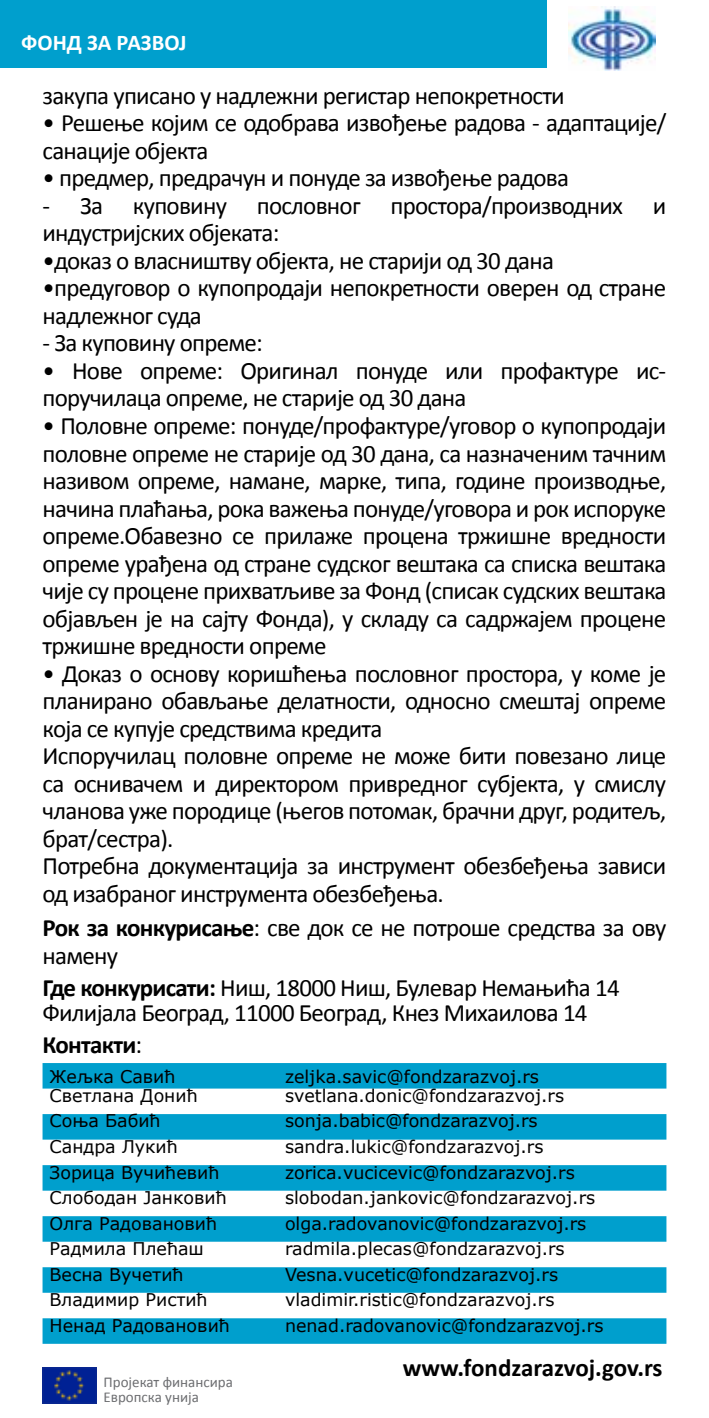
<style>
.page{position:relative;width:709px;height:1418px;background:#fff}
.page>*{position:absolute;margin:0;border:0;box-sizing:border-box;transform-origin:0 0}
.t1{font:25px/27.5px "Calibri";letter-spacing:-.03em;color:#000}
.t2{font:700 25px "Calibri";letter-spacing:-.01em;color:#000}
.t3{font:700 25px "Calibri";letter-spacing:-.03em;color:#000}
.t4{font:700 22.5px "Calibri";color:#fff}
.t5{font:17.5px "Verdana";color:#000}
.t6{font:15px/15px "Calibri";color:#6d6e71}
.s1{font-weight:700}
.s2{font-weight:400}
</style>
<div class="page">
<div style="left:0;top:0;width:546px;height:67px;background:#009fcd"></div>
<img style="left:43px;top:1367px;width:54px;height:36px">
<img style="left:569px;top:6px;width:86px;height:65px">
<svg style="left:43px;top:1063px;width:623px;height:280px;fill:#009fcd"></svg>
<p class="t4" style="left:21px;top:28px;width:167px">ФОНД ЗА РАЗВОЈ</p>
<p class="t1" style="left:43px;top:81px;width:524px">закупа уписано у надлежни регистар непокретности</p>
<p class="t1" style="left:43px;top:108px;width:625px">• Решење којим се одобрава извођење радова - адаптације/ санације објекта</p>
<p class="t1" style="left:43px;top:163px;width:528px">• предмер, предрачун и понуде за извођење радова</p>
<p class="t1" style="left:43px;top:191px;width:625px">- За куповину пословног простора/производних и индустријских објеката:</p>
<p class="t1" style="left:43px;top:246px;width:513px">•доказ о власништву објекта, не старији од 30 дана</p>
<p class="t1" style="left:43px;top:273px;width:625px">•предуговор о купопродаји непокретности оверен од стране надлежног суда</p>
<p class="t1" style="left:43px;top:328px;width:222px">- За куповину опреме:</p>
<p class="t1" style="left:43px;top:356px;width:625px">• Нове опреме: Оригинал понуде или профактуре ис&shy;поручилаца опреме, не старије од 30 дана</p>
<p class="t1" style="left:43px;top:411px;width:625px;text-align:justify">• Половне опреме: понуде/профактуре/уговор о купопродаји половне опреме не старије од 30 дана, са назначеним тачним називом опреме, намане, марке, типа, године производње, начина плаћања, рока важења понуде/уговора и рок испоруке опреме.Обавезно се прилаже процена тржишне вредности опреме урађена од стране судског вештака са списка вештака чије су процене прихватљиве за Фонд (списак судских вештака објављен је на сајту Фонда), у складу са садржајем процене тржишне вредности опреме</p>
<p class="t1" style="left:43px;top:658px;width:625px">• Доказ о основу коришћења пословног простора, у коме је планирано обављање делатности, односно смештај опреме која се купује средствима кредита<br>Испоручилац половне опреме не може бити повезано лице са оснивачем и директором привредног субјекта, у смислу чланова уже породице (његов потомак, брачни друг, родитељ, брат/сестра).<br>Потребна документација за инструмент обезбеђења зависи од изабраног инструмента обезбеђења.</p>
<p class="t1" style="left:43px;top:913px;width:625px"><span class="s1">Рок за конкурисање</span>: све док се не потроше средства за ову намену</p>
<p class="t1" style="left:43px;top:973px;width:578px;line-height:25px"><span class="s1">Где конкурисати:</span> Ниш, 18000 Ниш, Булевар Немањића 14<br>Филијала Београд, 11000 Београд, Кнез Михаилова 14</p>
<p class="t3" style="left:43px;top:1029px;width:101px">Контакти<span class="s2">:</span></p>
<p class="t5" style="left:50px;top:1064px;width:127px">Жељка Савић</p>
<p class="t5" style="left:285px;top:1064px;width:255px">zeljka.savic@fondzarazvoj.rs</p>
<p class="t5" style="left:50px;top:1084px;width:150px">Светлана Донић</p>
<p class="t5" style="left:285px;top:1084px;width:281px">svetlana.donic@fondzarazvoj.rs</p>
<p class="t5" style="left:50px;top:1109px;width:113px">Соња Бабић</p>
<p class="t5" style="left:285px;top:1109px;width:254px">sonja.babic@fondzarazvoj.rs</p>
<p class="t5" style="left:50px;top:1135px;width:130px">Сандра Лукић</p>
<p class="t5" style="left:285px;top:1135px;width:260px">sandra.lukic@fondzarazvoj.rs</p>
<p class="t5" style="left:50px;top:1160px;width:171px">Зорица Вучићевић</p>
<p class="t5" style="left:285px;top:1160px;width:291px">zorica.vucicevic@fondzarazvoj.rs</p>
<p class="t5" style="left:50px;top:1186px;width:179px">Слободан Јанковић</p>
<p class="t5" style="left:285px;top:1186px;width:312px">slobodan.jankovic@fondzarazvoj.rs</p>
<p class="t5" style="left:50px;top:1212px;width:169px">Олга Радовановић</p>
<p class="t5" style="left:285px;top:1212px;width:303px">olga.radovanovic@fondzarazvoj.rs</p>
<p class="t5" style="left:50px;top:1237px;width:156px">Радмила Плећаш</p>
<p class="t5" style="left:285px;top:1237px;width:281px">radmila.plecas@fondzarazvoj.rs</p>
<p class="t5" style="left:50px;top:1263px;width:135px">Весна Вучетић</p>
<p class="t5" style="left:285px;top:1263px;width:275px">Vesna.vucetic@fondzarazvoj.rs</p>
<p class="t5" style="left:50px;top:1288px;width:159px">Владимир Ристић</p>
<p class="t5" style="left:285px;top:1288px;width:271px">vladimir.ristic@fondzarazvoj.rs</p>
<p class="t5" style="left:50px;top:1314px;width:182px">Ненад Радовановић</p>
<p class="t5" style="left:285px;top:1314px;width:320px">nenad.radovanovic@fondzarazvoj.rs</p>
<p class="t2" style="left:403px;top:1351px;width:261px">www.fondzarazvoj.gov.rs</p>
<p class="t6" style="left:103px;top:1373px;width:131px">Пројекат финансира<br>Европска унија</p>
</div>
